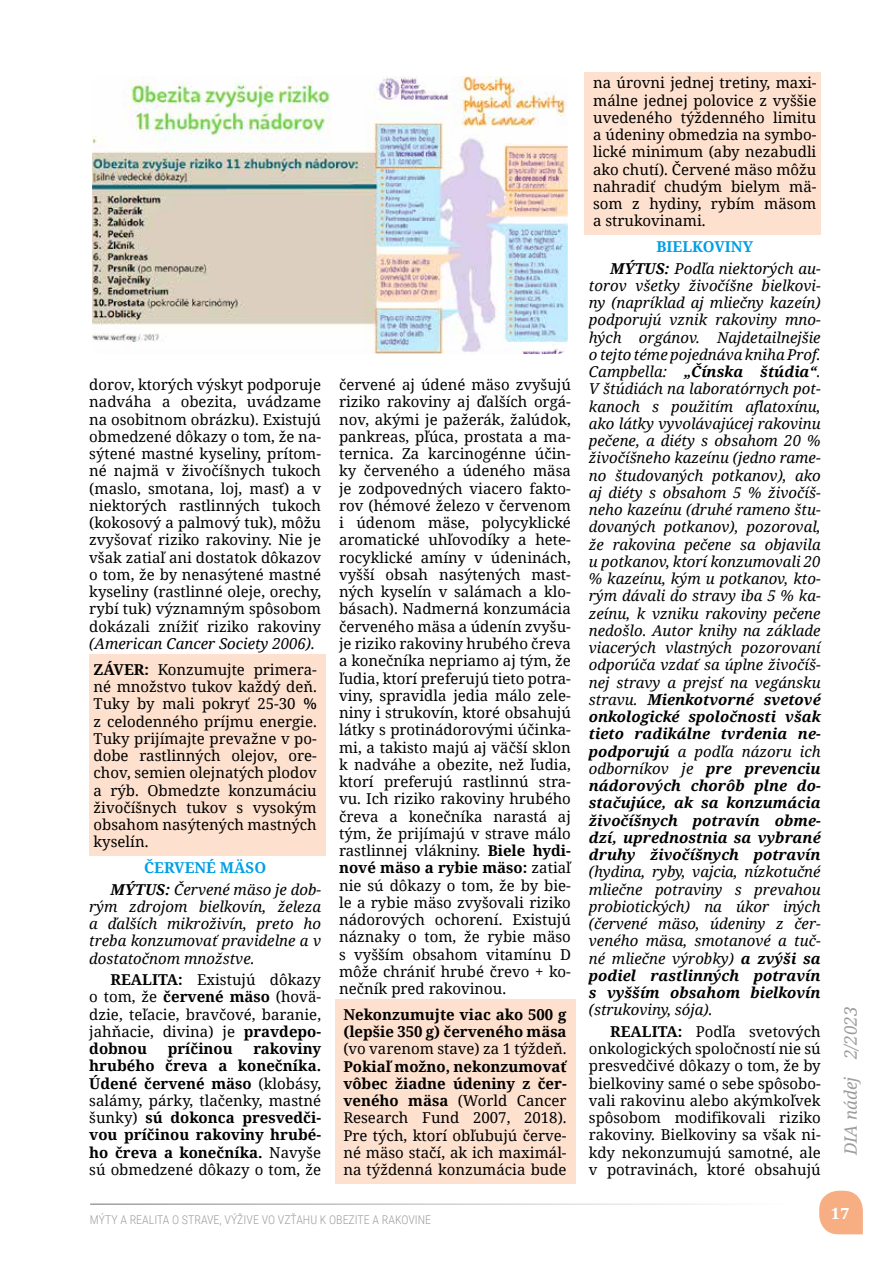
<style>
.page{position:relative;width:893px;height:1263px;background:#fff}
.page>*{position:absolute;margin:0;border:0;box-sizing:border-box;transform-origin:0 0}
.t1{font:italic 17.1px "Noto Serif";color:#9d9d9c}
.t2{font:700 16.35px "Cambria";color:#fff}
.t3{font:15px/17.2px "Noto Serif";color:#000;text-align:justify}
.t4{font:italic 15px/17.2px "Noto Serif";color:#000}
.t5{font:700 15px/17.2px "Noto Serif";color:#000;text-align:justify}
.t6{font:300 12px "Roboto Condensed";color:#9d9d9c}
.s1{font-weight:700;font-style:normal}
.s2{font-style:normal}
.s3{font-weight:700;font-style:normal;color:#009fe3}
.s4{font-weight:700}
.s5{font-weight:400}
</style>
<div class="page">
<svg style="left:819px;top:1191px;width:44px;height:43px;background:#f7b791"></svg>
<div style="left:89px;top:654px;width:236px;height:202px;background:#fde0ce"></div>
<div style="left:335px;top:999px;width:240px;height:185px;background:#fde0ce"></div>
<div style="left:585px;top:72px;width:236px;height:163px;background:#fde0ce"></div>
<img style="left:93px;top:77px;width:474px;height:276px">
<div style="left:89px;top:73px;width:482px;height:284px;border:3px solid #fff;border-radius:12px"></div>
<p class="t3" style="left:89px;top:376px;width:233px">dorov, ktorých výskyt podporuje nadváha a obezita, uvádzame na osobitnom obrázku). Existujú obmedzené dôkazy o tom, že na&shy;sýtené mastné kyseliny, prítom&shy;né najmä v živočíšnych tukoch (maslo, smotana, loj, masť) a v niektorých rastlinných tukoch (kokosový a palmový tuk), môžu zvyšovať riziko rakoviny. Nie je však zatiaľ ani dostatok dôkazov o tom, že by nenasýtené mastné kyseliny (rastlinné oleje, orechy, rybí tuk) významným spôsobom dokázali znížiť riziko rakoviny</p>
<p class="t4" style="left:89px;top:630px;width:229px;line-height:25.8px">(American Cancer Society 2006).<br><span class="s1">ZÁVER:</span> <span class="s2">Konzumujte primera-</span></p>
<p class="t3" style="left:94px;top:677px;width:225px">né množstvo tukov každý deň.<br>Tuky by mali pokryť 25-30 % z celodenného príjmu energie.<br>Tuky prijímajte prevažne v po&shy;dobe rastlinných olejov, ore&shy;chov, semien olejnatých plodov a rýb. Obmedzte konzumáciu živočíšnych tukov s vysokým obsahom nasýtených mastných kyselín.</p>
<p class="t4" style="left:111px;top:856px;width:212px;line-height:21.5px;text-indent:34px"><span class="s3">ČERVENÉ MÄSO<br></span><span class="s4">MÝTUS:</span> Červené mäso je dob-</p>
<p class="t4" style="left:89px;top:897px;width:233px;text-align:justify">rým zdrojom bielkovín, železa a ďalších mikroživín, preto ho treba konzumovať pravidelne a v dostatočnom množstve.</p>
<p class="t3" style="left:89px;top:970px;width:233px;text-indent:21px"><span class="s4">REALITA:</span> Existujú dôkazy o tom, že <span class="s4">červené mäso</span> (hovä&shy;dzie, teľacie, bravčové, baranie, jahňacie, divina) je <span class="s4">pravdepo&shy;dobnou</span></p>
<p class="t5" style="left:89px;top:1039px;width:233px;text-indent:164px">rakoviny hrubého čreva a konečníka.<br>Údené červené mäso <span class="s5">(klobásy, salámy, párky, tlačenky, mastné šunky)</span> sú dokonca presvedči&shy;vou príčinou rakoviny hrubé&shy;ho čreva a konečníka. <span class="s5">Navyše sú obmedzené dôkazy o tom, že</span></p>
<p class="t5" style="left:168px;top:1039px;width:67px">príčinou</p>
<p class="t3" style="left:339px;top:376px;width:233px">červené aj údené mäso zvyšujú riziko rakoviny aj ďalších orgá&shy;nov, akými je pažerák, žalúdok, pankreas, pľúca, prostata a ma&shy;ternica. Za karcinogénne účin&shy;ky červeného a údeného mäsa je zodpovedných viacero fakto&shy;rov (hémové železo v červenom i údenom mäse, polycyklické aromatické uhľovodíky a hete&shy;rocyklické amíny v údeninách, vyšší obsah nasýtených mast&shy;ných kyselín v salámach a klo&shy;básach). Nadmerná konzumácia červeného mäsa a údenín zvyšu&shy;je riziko rakoviny hrubého čreva a konečníka nepriamo aj tým, že ľudia, ktorí preferujú tieto potra&shy;viny, spravidla jedia málo zele&shy;niny i strukovín, ktoré obsahujú látky s protinádorovými účinka&shy;mi, a takisto majú aj väčší sklon k nadváhe a obezite, než ľudia, ktorí preferujú rastlinnú stra&shy;vu. Ich riziko rakoviny hrubého čreva a konečníka narastá aj tým, že prijímajú v strave málo rastlinnej vlákniny. <span class="s4">Biele hydi&shy;nové mäso a rybie mäso:</span> zatiaľ nie sú dôkazy o tom, že by bie&shy;le a rybie mäso zvyšovali riziko nádorových ochorení. Existujú náznaky o tom, že rybie mäso s vyšším obsahom vitamínu D môže chrániť hrubé črevo + ko&shy;nečník pred rakovinou.</p>
<p class="t5" style="left:343px;top:1005px;width:225px">Nekonzumujte viac ako 500 g (lepšie 350 g) červeného mäsa</p>
<p class="t3" style="left:343px;top:1040px;width:225px">(vo varenom stave) za 1 týždeň.</p>
<p class="t3" style="left:343px;top:1057px;width:225px"><span class="s4">Pokiaľ možno, nekonzumovať vôbec žiadne údeniny z čer&shy;veného mäsa</span> (World Cancer Research Fund 2007, 2018).<br>Pre tých, ktorí obľubujú červe&shy;né mäso stačí, ak ich maximál&shy;na týždenná konzumácia bude</p>
<p class="t6" style="left:90px;top:1211px;width:343px">MÝTY A REALITA O STRAVE, VÝŽIVE VO VZŤAHU K OBEZITE A RAKOVINE</p>
<p class="t3" style="left:593px;top:74px;width:225px">na úrovni jednej tretiny, maxi&shy;málne jednej polovice z vyššie uvedeného týždenného limitu a údeniny obmedzia na symbo&shy;lické minimum (aby nezabudli ako chutí). Červené mäso môžu nahradiť chudým bielym mä&shy;som z hydiny, rybím mäsom a strukovinami.</p>
<p class="t4" style="left:610px;top:235px;width:212px;line-height:21.5px;text-indent:46px"><span class="s3">BIELKOVINY<br></span><span class="s4">MÝTUS:</span> Podľa niektorých au-</p>
<p class="t4" style="left:589px;top:276px;width:233px;text-align:justify">torov všetky živočíšne bielkovi&shy;ny (napríklad aj mliečny kazeín) podporujú vznik rakoviny mno&shy;hých orgánov. Najdetailnejšie o tejto téme pojednáva kniha Prof.<br>Campbella: <span class="s4">„Čínska štúdia“</span>.<br>V štúdiách na laboratórnych pot&shy;kanoch s použitím aflatoxínu, ako látky vyvolávajúcej rakovinu pečene, a diéty s obsahom 20 % živočíšneho kazeínu (jedno rame&shy;no študovaných potkanov), ako aj diéty s obsahom 5 % živočíš&shy;neho kazeínu (druhé rameno štu&shy;dovaných potkanov), pozoroval, že rakovina pečene sa objavila u potkanov, ktorí konzumovali 20 % kazeínu, kým u potkanov, kto&shy;rým dávali do stravy iba 5 % ka&shy;zeínu, k vzniku rakoviny pečene nedošlo. Autor knihy na základe viacerých vlastných pozorovaní odporúča vzdať sa úplne živočíš&shy;nej stravy a prejsť na vegánsku stravu. <span class="s4">Mienkotvorné svetové onkologické spoločnosti však tieto radikálne tvrdenia ne&shy;podporujú</span> a podľa názoru ich odborníkov je <span class="s4">pre prevenciu nádorových chorôb plne do&shy;stačujúce, ak sa konzumácia živočíšnych potravín obme&shy;dzí, uprednostnia sa vybrané druhy živočíšnych potravín</span></p>
<p class="t4" style="left:589px;top:863px;width:233px;text-align:justify">(hydina, ryby, vajcia, nízkotučné mliečne potraviny s prevahou probiotických) na úkor iných (červené mäso, údeniny z čer&shy;veného mäsa, smotanové a tuč&shy;né mliečne výrobky) <span class="s4">a zvýši sa podiel rastlinných potravín s vyšším obsahom bielkovín</span></p>
<p class="t4" style="left:610px;top:999px;width:212px;line-height:21.5px;text-indent:-21px">(strukoviny, sója).<br><span class="s1">REALITA:</span> <span class="s2">Podľa svetových</span></p>
<p class="t3" style="left:589px;top:1039px;width:233px">onkologických spoločností nie sú presvedčivé dôkazy o tom, že by bielkoviny samé o sebe spôsobo&shy;vali rakovinu alebo akýmkoľvek spôsobom modifikovali riziko rakoviny. Bielkoviny sa však ni&shy;kdy nekonzumujú samotné, ale v potravinách, ktoré obsahujú</p>
<p class="t1" style="left:839px;top:1155px;width:150px;rotate:-90deg">DIA nádej 2/2023</p>
<p class="t2" style="left:830px;top:1202px;width:21px">17</p>
</div>
